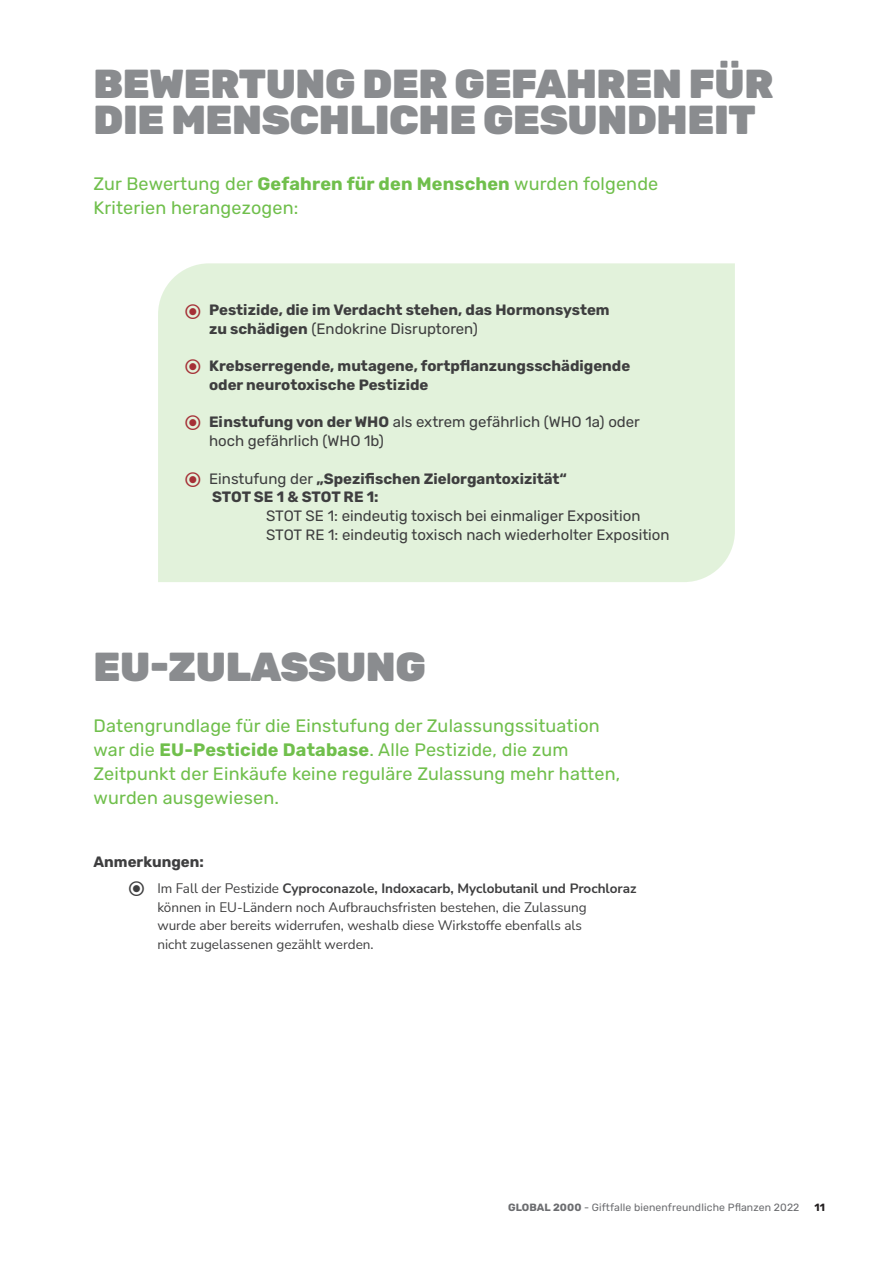
<style>
.page{position:relative;width:893px;height:1263px;background:#fff}
.page>*{position:absolute;margin:0;border:0;box-sizing:border-box;transform-origin:0 0}
.t1{font:900 40.5px/36px "Rubik";letter-spacing:-.01em;color:#8a8c8f}
.t2{font:18px/24px "Rubik";letter-spacing:.01em;color:#70bf4c}
.t3{font:700 15px/18.8px "Rubik";color:#3e3e3f}
.t4{font:15px/18.8px "Rubik";color:#3e3e3f}
.t5{font:13.5px/18.8px "Nunito Sans";color:#3e3e3f}
.t6{font:10.5px "Rubik";letter-spacing:.01em;color:#6c6d70}
.t7{font:700 10.5px "Rubik";color:#231f20}
.s1{font-weight:700}
.s2{font-weight:400}
</style>
<div class="page">
<div style="left:158px;top:263px;width:577px;height:319px;background:#e2f2db"></div>
<svg style="left:186px;top:304px;width:14px;height:15px"></svg>
<svg style="left:186px;top:359px;width:14px;height:15px"></svg>
<svg style="left:186px;top:415px;width:14px;height:15px"></svg>
<svg style="left:186px;top:471px;width:14px;height:15px"></svg>
<h1 class="t1" style="left:94px;top:67px;width:681px">BEWERTUNG DER GEFAHREN FÜR<br>DIE MENSCHLICHE GESUNDHEIT</h1>
<p class="t2" style="left:94px;top:172px;width:566px">Zur Bewertung der <span class="s1">Gefahren für den Menschen</span> wurden folgende<br>Kriterien herangezogen:</p>
<p class="t3" style="left:209px;top:301px;width:402px">Pestizide, die im Verdacht stehen, das Hormonsystem zu schädigen <span class="s2">(Endokrine Disruptoren)</span></p>
<p class="t3" style="left:209px;top:357px;width:423px">Krebserregende, mutagene, fortpflanzungsschädigende oder neurotoxische Pestizide</p>
<p class="t4" style="left:209px;top:413px;width:432px"><span class="s1">Einstufung von der WHO</span> als extrem gefährlich (WHO 1a) oder hoch gefährlich (WHO 1b)</p>
<p class="t3" style="left:209px;top:469px;width:359px"><span class="s2">Einstufung der</span> „Spezifischen Zielorgantoxizität“<br>STOT SE 1 &amp; STOT RE 1:</p>
<p class="t4" style="left:266px;top:507px;width:405px">STOT SE 1: eindeutig toxisch bei einmaliger Exposition<br>STOT RE 1: eindeutig toxisch nach wiederholter Exposition</p>
<h1 class="t1" style="left:94px;top:650px;width:334px">EU-ZULASSUNG</h1>
<p class="t2" style="left:94px;top:714px;width:528px">Datengrundlage für die Einstufung der Zulassungssituation war die <span class="s1">EU-Pesticide Database</span>. Alle Pestizide, die zum Zeitpunkt der Einkäufe keine reguläre Zulassung mehr hatten, wurden ausgewiesen.</p>
<p class="t3" style="left:94px;top:853px;width:112px">Anmerkungen:</p>
<p class="t5" style="left:157px;top:878px;width:481px">Im Fall der Pestizide <span class="s1">Cyproconazole, Indoxacarb, Myclobutanil und Prochloraz </span>können in EU-Ländern noch Aufbrauchsfristen bestehen, die Zulassung<br>wurde aber bereits widerrufen, weshalb diese Wirkstoffe ebenfalls als<br>nicht zugelassenen gezählt werden.</p>
<p class="t6" style="left:508px;top:1201px;width:293px"><span class="s1">GLOBAL 2000</span> - Giftfalle bienenfreundliche Pflanzen 2022</p>
<p class="t7" style="left:814px;top:1201px;width:12px">11</p>
</div>
